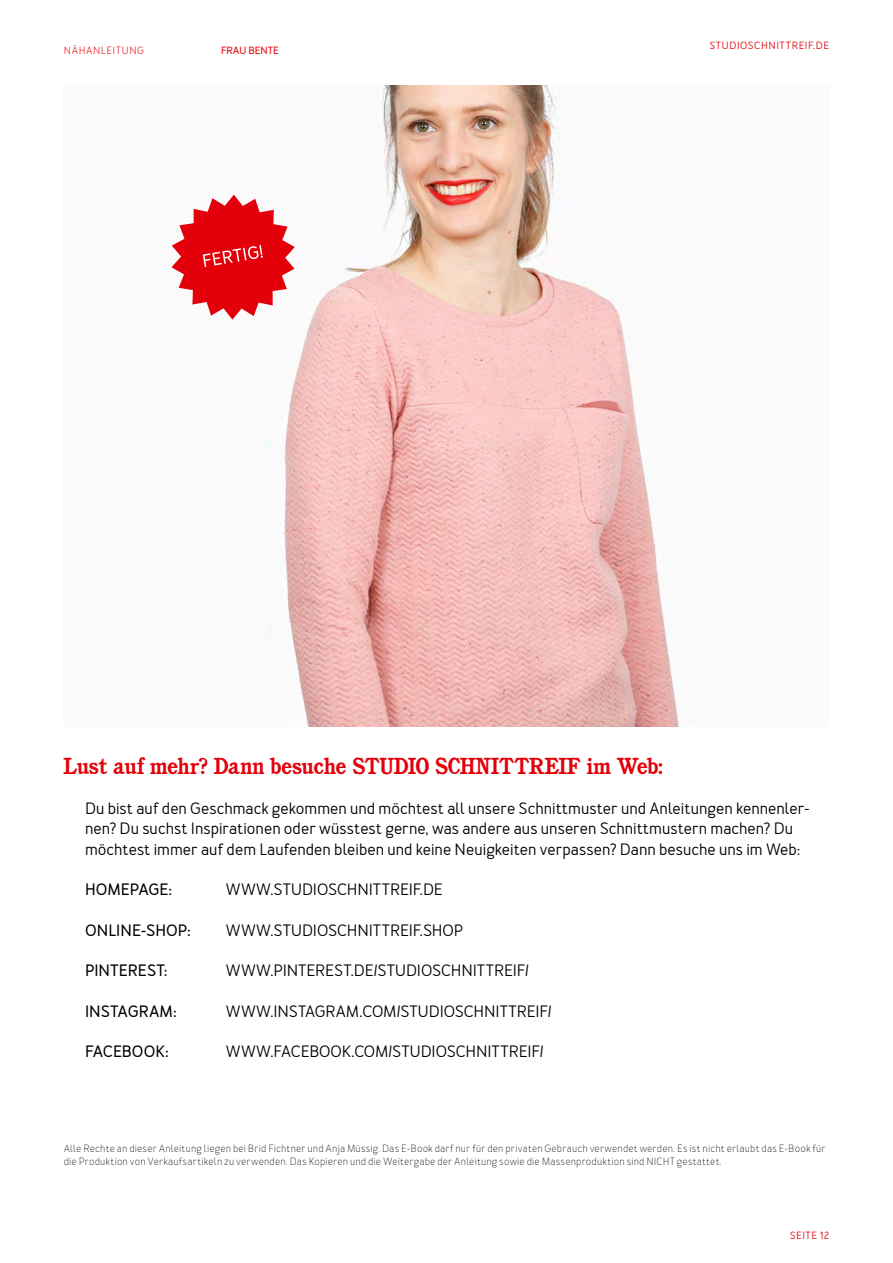
<style>
.page{position:relative;width:893px;height:1263px;background:#fff}
.page>*{position:absolute;margin:0;border:0;box-sizing:border-box;transform-origin:0 0}
.Anleitung_Überschrif{font:700 22.5px "Cushing";letter-spacing:.005em;color:#e3000a}
.Anleitung_Text{font:500 16.5px/20.2px "Merlo";color:#000}
.Anleitung_Text-2{font:700 16.5px "Merlo";letter-spacing:.005em;color:#000}
.Text_ganze_Breite{font:300 10.5px/13.5px "Merlo";letter-spacing:.015em;color:#000}
.t1{font:500 10.5px "Merlo";letter-spacing:.055em;color:#e3000a}
.t2{font:10.5px "Merlo";letter-spacing:.055em;color:#e3000a}
.t3{font:700 10.5px "Merlo";color:#e3000a}
</style>
<div class="page">
<img style="left:233px;top:85px;width:452px;height:641px">
<svg style="left:171px;top:195px;width:124px;height:125px"></svg>
<p class="t2" style="left:64px;top:44px;width:82px">NÄHANLEITUNG</p>
<p class="t3" style="left:221px;top:44px;width:59px">FRAU BENTE</p>
<p class="t1" style="left:709px;top:39px;width:121px">STUDIOSCHNITTREIF.DE</p>
<p class="Anleitung_Überschrif" style="left:64px;top:753px;width:600px">Lust auf mehr? Dann besuche STUDIO SCHNITTREIF im Web:</p>
<p class="Anleitung_Text" style="left:85px;top:799px;width:726px">Du bist auf den Geschmack gekommen und möchtest all unsere Schnittmuster und Anleitungen kennenler&shy;nen? Du suchst Inspirationen oder wüsstest gerne, was andere aus unseren Schnittmustern machen? Du möchtest immer auf dem Laufenden bleiben und keine Neuigkeiten verpassen? Dann besuche uns im Web:</p>
<p class="Anleitung_Text-2" style="left:85px;top:879px;width:88px">HOMEPAGE:</p>
<p class="Anleitung_Text" style="left:226px;top:880px;width:219px">WWW.STUDIOSCHNITTREIF.DE</p>
<p class="Anleitung_Text-2" style="left:85px;top:920px;width:107px">ONLINE-SHOP:</p>
<p class="Anleitung_Text" style="left:226px;top:920px;width:239px">WWW.STUDIOSCHNITTREIF.SHOP</p>
<p class="Anleitung_Text-2" style="left:85px;top:960px;width:84px">PINTEREST:</p>
<p class="Anleitung_Text" style="left:226px;top:961px;width:305px">WWW.PINTEREST.DE/STUDIOSCHNITTREIF/</p>
<p class="Anleitung_Text-2" style="left:85px;top:1001px;width:93px">INSTAGRAM:</p>
<p class="Anleitung_Text" style="left:226px;top:1001px;width:327px">WWW.INSTAGRAM.COM/STUDIOSCHNITTREIF/</p>
<p class="Anleitung_Text-2" style="left:85px;top:1041px;width:85px">FACEBOOK:</p>
<p class="Anleitung_Text" style="left:226px;top:1042px;width:319px">WWW.FACEBOOK.COM/STUDIOSCHNITTREIF/</p>
<p class="Text_ganze_Breite" style="left:64px;top:1141px;width:763px">Alle Rechte an dieser Anleitung liegen bei Brid Fichtner und Anja Müssig. Das E-Book darf nur für den privaten Gebrauch verwendet werden. Es ist nicht erlaubt das E-Book für die Produktion von Verkaufsartikeln zu verwenden. Das Kopieren und die Weitergabe der Anleitung sowie die Massenproduktion sind NICHT gestattet.</p>
<p class="t1" style="left:790px;top:1229px;width:41px">SEITE 12</p>
</div>
